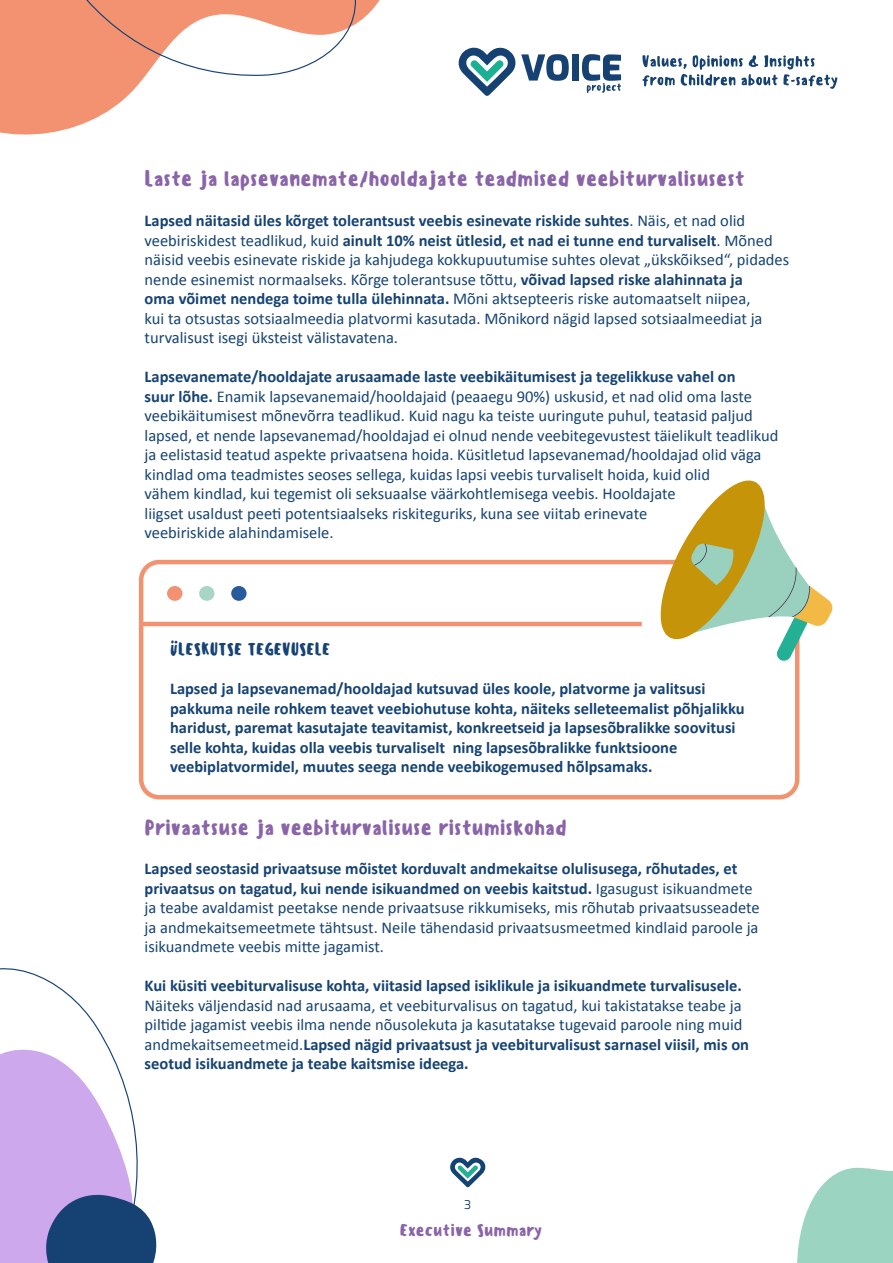
<style>
.page{position:relative;width:893px;height:1263px;background:#fff}
.page>*{position:absolute;margin:0;border:0;box-sizing:border-box;transform-origin:0 0}
.t1{font:500 21px "Sensei";color:#8a64a8}
.t2{font:16.5px/19.5px "Calibri";color:#164373}
.t3{font:700 16.5px/19.5px "Calibri";color:#164373}
.t4{font:500 16.5px "Sensei";color:#164373}
.t5{font:500 16.5px "Sensei";color:#8a64a8}
.t6{font:12px "Exo";color:#144272}
.s1{font-weight:700}
</style>
<div class="page">
<svg style="left:0;top:968px;width:157px;height:295px"></svg>
<svg style="left:797px;top:1167px;width:96px;height:96px;background:#aadbcb"></svg>
<svg style="left:0;top:0;width:380px;height:135px"></svg>
<svg style="left:0;top:0;width:371px;height:90px"></svg>
<svg style="left:459px;top:48px;width:110px;height:48px"></svg>
<div style="left:572px;top:54px;width:7px;height:27px;background:#154273"></div>
<svg style="left:582px;top:54px;width:39px;height:39px"></svg>
<svg style="left:642px;top:55px;width:196px;height:34px"></svg>
<svg style="left:450px;top:1157px;width:36px;height:30px"></svg>
<hr style="left:140px;top:622px;width:502px;height:4px;background:#f29270">
<div style="left:139px;top:560px;width:660px;height:239px;border:4px solid #f29270;border-radius:18px"></div>
<div style="left:167px;top:586px;width:15px;height:15px;background:#f29270;border-radius:50%"></div>
<div style="left:199px;top:586px;width:16px;height:15px;background:#a9d6c4;border-radius:50%"></div>
<div style="left:231px;top:586px;width:16px;height:15px;background:#275b9b;border-radius:50%"></div>
<svg style="left:654px;top:480px;width:179px;height:182px"></svg>
<p class="t1" style="left:145px;top:164px;width:602px">Laste ja lapsevanemate/hooldajate teadmised veebiturvalisusest</p>
<p class="t2" style="left:145px;top:210px;width:646px"><span class="s1">Lapsed näitasid üles kõrget tolerantsust veebis esinevate riskide suhtes</span>. Näis, et nad olid veebiriskidest teadlikud, kuid <span class="s1">ainult 10% neist ütlesid, et nad ei tunne end turvaliselt</span>. Mõned näisid veebis esinevate riskide ja kahjudega kokkupuutumise suhtes olevat „ükskõiksed“, pidades nende esinemist normaalseks. Kõrge tolerantsuse tõttu, <span class="s1">võivad lapsed riske alahinnata ja<br>oma võimet nendega toime tulla ülehinnata.</span> Mõni aktsepteeris riske automaatselt niipea,<br>kui ta otsustas sotsiaalmeedia platvormi kasutada. Mõnikord nägid lapsed sotsiaalmeediat ja turvalisust isegi üksteist välistavatena.</p>
<p class="t2" style="left:145px;top:366px;width:635px"><span class="s1">Lapsevanemate/hooldajate arusaamade laste veebikäitumisest ja tegelikkuse vahel on<br>suur lõhe.</span> Enamik lapsevanemaid/hooldajaid (peaaegu 90%) uskusid, et nad olid oma laste veebikäitumisest mõnevõrra teadlikud. Kuid nagu ka teiste uuringute puhul, teatasid paljud lapsed, et nende lapsevanemad/hooldajad ei olnud nende veebitegevustest täielikult teadlikud ja eelistasid teatud aspekte privaatsena hoida. Küsitletud lapsevanemad/hooldajad olid väga kindlad oma teadmistes seoses sellega, kuidas lapsi veebis turvaliselt hoida, kuid olid<br>vähem kindlad, kui tegemist oli seksuaalse väärkohtlemisega veebis. Hooldajate<br>liigset usaldust peeti potentsiaalseks riskiteguriks, kuna see viitab erinevate<br>veebiriskide alahindamisele.</p>
<p class="t4" style="left:170px;top:638px;width:162px">ÜLESKUTSE TEGEVUSELE</p>
<p class="t3" style="left:170px;top:679px;width:576px">Lapsed ja lapsevanemad/hooldajad kutsuvad üles koole, platvorme ja valitsusi pakkuma neile rohkem teavet veebiohutuse kohta, näiteks selleteemalist põhjalikku haridust, paremat kasutajate teavitamist, konkreetseid ja lapsesõbralikke soovitusi selle kohta, kuidas olla veebis turvaliselt ning lapsesõbralikke funktsioone veebiplatvormidel, muutes seega nende veebikogemused hõlpsamaks.</p>
<p class="t1" style="left:145px;top:814px;width:424px">Privaatsuse ja veebiturvalisuse ristumiskohad</p>
<p class="t2" style="left:145px;top:858px;width:617px"><span class="s1">Lapsed seostasid privaatsuse mõistet korduvalt andmekaitse olulisusega, rõhutades, et privaatsus on tagatud, kui nende isikuandmed on veebis kaitstud.</span> Igasugust isikuandmete ja teabe avaldamist peetakse nende privaatsuse rikkumiseks, mis rõhutab privaatsusseadete ja andmekaitsemeetmete tähtsust. Neile tähendasid privaatsusmeetmed kindlaid paroole ja isikuandmete veebis mitte jagamist.</p>
<p class="t3" style="left:145px;top:976px;width:599px">Kui küsiti veebiturvalisuse kohta, viitasid lapsed isiklikule ja isikuandmete turvalisusele.</p>
<p class="t2" style="left:145px;top:995px;width:606px">Näiteks väljendasid nad arusaama, et veebiturvalisus on tagatud, kui takistatakse teabe ja piltide jagamist veebis ilma nende nõusolekuta ja kasutatakse tugevaid paroole ning muid andmekaitsemeetmeid.<span class="s1">Lapsed nägid privaatsust ja veebiturvalisust sarnasel viisil, mis on seotud isikuandmete ja teabe kaitsmise ideega.</span></p>
<p class="t6" style="left:464px;top:1196px;width:9px">3</p>
<p class="t5" style="left:400px;top:1219px;width:144px">Executive Summary</p>
</div>
